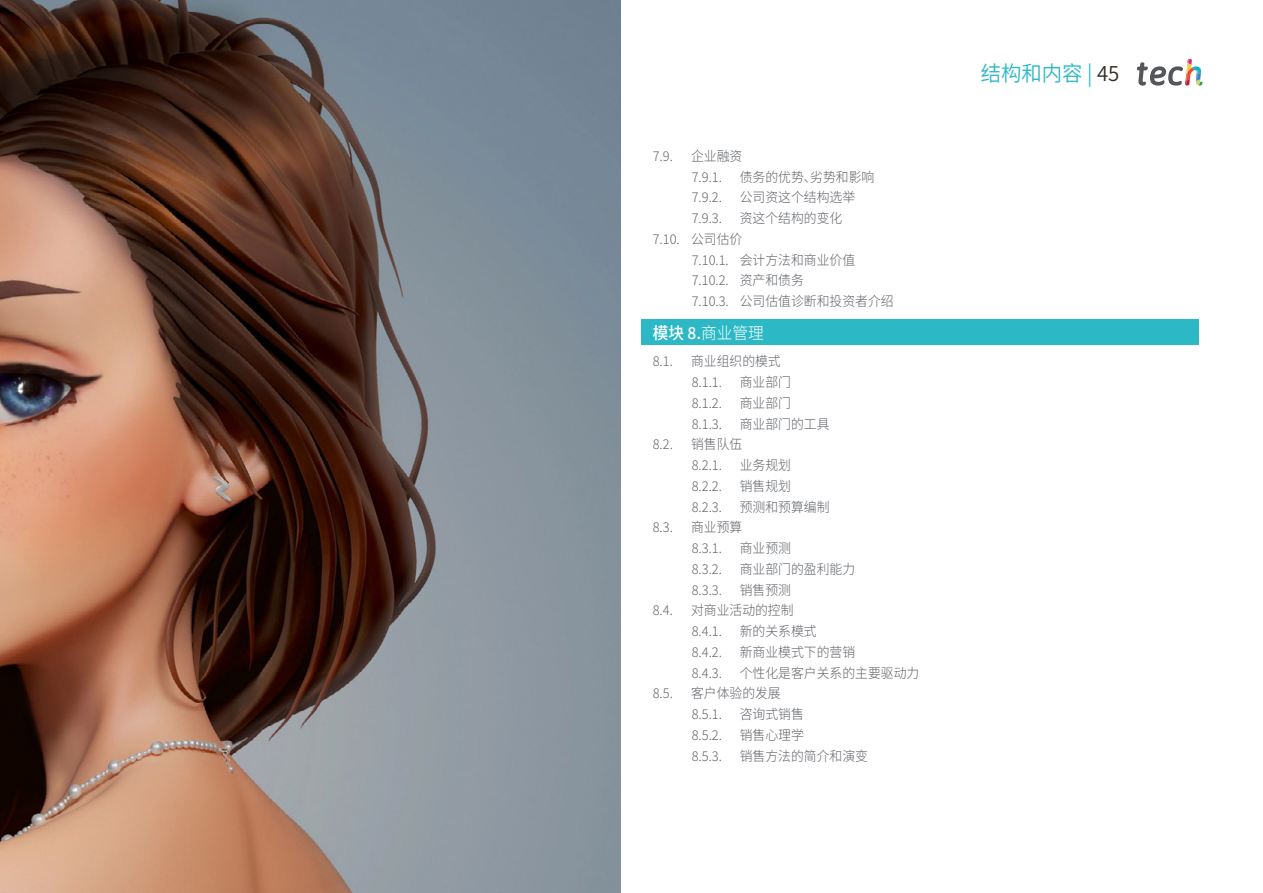
<style>
.page{position:relative;width:1263px;height:893px;background:#fff}
.page>*{position:absolute;margin:0;border:0;box-sizing:border-box;transform-origin:0 0}
.t1{font:21px "Source Han Sans CN";color:#2db8c5}
.t2{font:500 16.5px "Source Han Sans CN";color:#fff;scale:.95 1}
.t3{font:300 13.5px/20.7px "Source Han Sans CN";color:#61646a;scale:.95 1}
.s1{font-weight:300}
.s2{color:#312e20}
</style>
<div class="page">
<img style="left:0;top:0;width:621px;height:893px">
<div style="left:642px;top:320px;width:557px;height:25px;background:#2db8c5"></div>
<svg style="left:1137px;top:59px;width:65px;height:27px"></svg>
<p class="t3" style="left:653px;top:146px;width:23px">7.9.</p>
<p class="t3" style="left:691px;top:146px;width:56px">企业融资<br>7.9.1.</p>
<p class="t3" style="left:740px;top:166px;width:143px">债务的优势、劣势和影响</p>
<p class="t3" style="left:692px;top:187px;width:33px">7.9.2.</p>
<p class="t3" style="left:740px;top:187px;width:123px">公司资这个结构选举</p>
<p class="t3" style="left:692px;top:208px;width:33px">7.9.3.</p>
<p class="t3" style="left:653px;top:208px;width:201px;text-indent:87px">资这个结构的变化<br>7.10. 公司估价</p>
<p class="t3" style="left:692px;top:249px;width:214px">7.10.1. 会计方法和商业价值<br>7.10.2. 资产和债务<br>7.10.3. 公司估值诊断和投资者介绍</p>
<p class="t2" style="left:653px;top:324px;width:119px">模块 8.<span class="s1">商业管理</span></p>
<p class="t3" style="left:653px;top:351px;width:23px">8.1.</p>
<p class="t3" style="left:691px;top:351px;width:96px">商业组织的模式<br>8.1.1.</p>
<p class="t3" style="left:740px;top:372px;width:55px">商业部门</p>
<p class="t3" style="left:692px;top:393px;width:33px">8.1.2.</p>
<p class="t3" style="left:740px;top:393px;width:55px">商业部门</p>
<p class="t3" style="left:692px;top:414px;width:33px">8.1.3.</p>
<p class="t3" style="left:740px;top:414px;width:96px">商业部门的工具</p>
<p class="t3" style="left:653px;top:434px;width:23px">8.2.</p>
<p class="t3" style="left:691px;top:434px;width:56px">销售队伍<br>8.2.1.</p>
<p class="t3" style="left:740px;top:455px;width:55px">业务规划</p>
<p class="t3" style="left:692px;top:476px;width:33px">8.2.2.</p>
<p class="t3" style="left:740px;top:476px;width:55px">销售规划</p>
<p class="t3" style="left:692px;top:497px;width:33px">8.2.3.</p>
<p class="t3" style="left:740px;top:497px;width:96px">预测和预算编制</p>
<p class="t3" style="left:653px;top:517px;width:23px">8.3.</p>
<p class="t3" style="left:691px;top:517px;width:56px">商业预算<br>8.3.1.</p>
<p class="t3" style="left:740px;top:538px;width:55px">商业预测</p>
<p class="t3" style="left:692px;top:559px;width:33px">8.3.2.</p>
<p class="t3" style="left:740px;top:559px;width:123px">商业部门的盈利能力</p>
<p class="t3" style="left:692px;top:580px;width:33px">8.3.3.</p>
<p class="t3" style="left:740px;top:580px;width:55px">销售预测</p>
<p class="t3" style="left:653px;top:600px;width:23px">8.4.</p>
<p class="t3" style="left:691px;top:600px;width:110px">对商业活动的控制<br>8.4.1.</p>
<p class="t3" style="left:740px;top:621px;width:83px">新的关系模式</p>
<p class="t3" style="left:692px;top:642px;width:33px">8.4.2.</p>
<p class="t3" style="left:740px;top:642px;width:123px">新商业模式下的营销</p>
<p class="t3" style="left:692px;top:663px;width:33px">8.4.3.</p>
<p class="t3" style="left:740px;top:663px;width:190px">个性化是客户关系的主要驱动力</p>
<p class="t3" style="left:653px;top:683px;width:23px">8.5.</p>
<p class="t3" style="left:691px;top:683px;width:96px">客户体验的发展<br>8.5.1.</p>
<p class="t3" style="left:740px;top:704px;width:69px">咨询式销售</p>
<p class="t3" style="left:692px;top:725px;width:33px">8.5.2.</p>
<p class="t3" style="left:740px;top:725px;width:69px">销售心理学</p>
<p class="t3" style="left:692px;top:745px;width:33px">8.5.3.</p>
<p class="t3" style="left:740px;top:745px;width:137px">销售方法的简介和演变</p>
<h1 class="t1" style="left:981px;top:61px;width:140px">结构和内容 | <span class="s2">45</span></h1>
</div>
